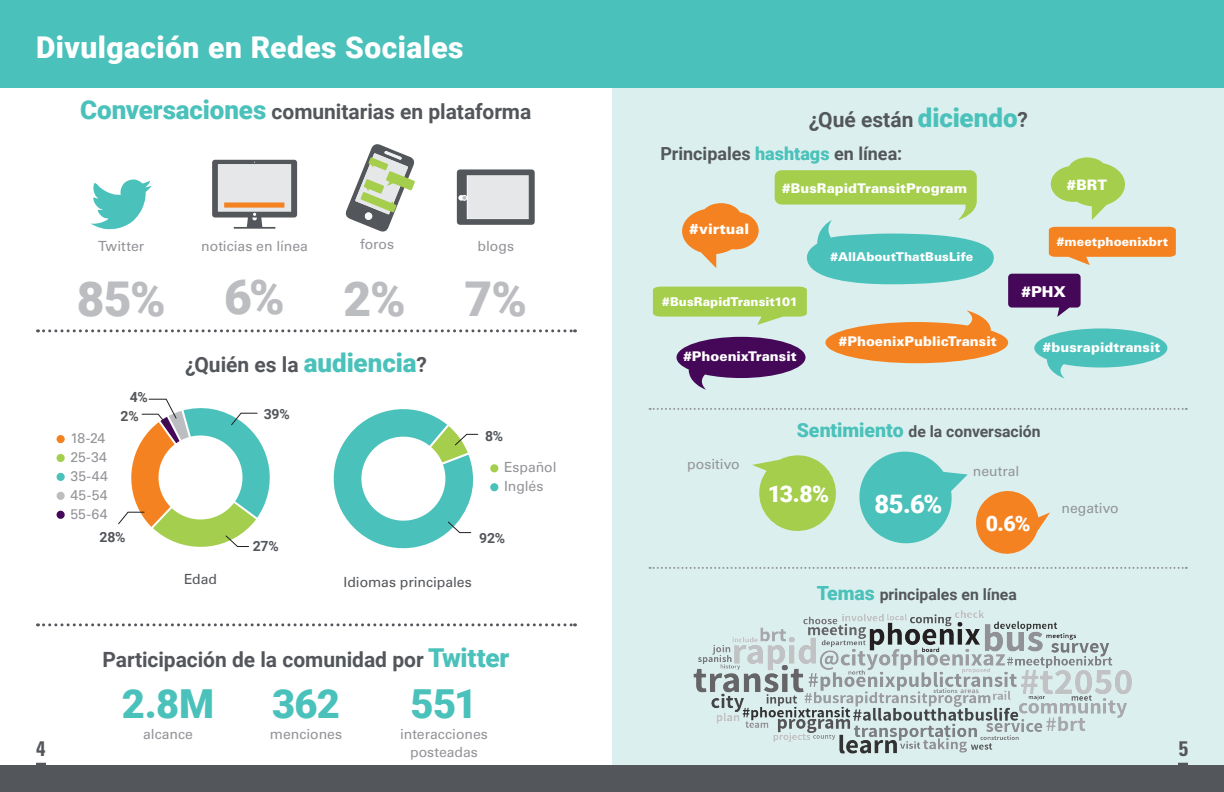
<style>
.page{position:relative;width:1224px;height:792px;background:#fff}
.page>*{position:absolute;margin:0;border:0;box-sizing:border-box;transform-origin:0 0}
.Infographic_text_dar{font:900 48px "Roboto";color:#bcbdc0}
.Infographic_text_dar-2{font:900 40px "Roboto";letter-spacing:-.015em;color:#4ac1ba}
.Heading_2{font:900 30px "Roboto";letter-spacing:.015em;color:#fff}
.Infographic_text_dar-3{font:900 25.5px "Roboto";color:#fff}
.Infographic_text_dar-4{font:900 23px "Roboto";color:#fff}
.Infographic_text_dar-5{font:900 21.3px "Roboto";color:#fff}
.Infographic_text_dar-6{font:700 21px "Roboto";color:#53565a}
.t1{font:700 condensed 21px "Univers LT Std";color:#53565a}
.Infographic_text_dar-7{font:700 18px "Roboto";letter-spacing:-.005em;color:#53565a}
.Infographic_text_dar-8{font:700 15.8px "Roboto";color:#53565a}
.Infographic_LGHT-CTR{font:900 15px "Univers LT Std";color:#fff}
.Infographic_LGHT-CTR-2{font:900 14.5px "Univers LT Std";color:#fff}
.Infographic_LGHT-CTR-3{font:14px/18px "Univers LT Std";color:#939498;text-align:center}
.Infographic_LGHT-CTR-4{font:14px "Univers LT Std";letter-spacing:-.005em;color:#53565a}
.Infographic_text_dar-9{font:700 14px "Roboto";letter-spacing:-.005em;color:#53565a}
.Infographic_LGHT-CTR-5{font:900 13.4px "Univers LT Std";color:#fff}
.Infographic_LGHT-CTR-6{font:900 12.2px "Univers LT Std";letter-spacing:.005em;color:#fff}
.s1{font-weight:900;font-size:26px;color:#4ac1ba}
.s2{font-weight:900;color:#4ac1ba}
.s3{font-weight:900;font-size:19.5px;color:#4ac1ba}
</style>
<div class="page">
<div style="left:612px;top:82px;width:612px;height:701px;background:#dbf0ee"></div>
<div style="left:0;top:0;width:1224px;height:88px;background:#4ac1ba"></div>
<svg style="left:1178px;top:763px;width:10px;height:3px"></svg>
<svg style="left:38px;top:329px;width:537px;height:3px"></svg>
<svg style="left:38px;top:623px;width:537px;height:3px"></svg>
<svg style="left:650px;top:408px;width:537px;height:2px"></svg>
<div style="left:0;top:766px;width:1224px;height:26px;background:#53565a"></div>
<img style="left:693px;top:610px;width:439px;height:144px">
<svg style="left:36px;top:763px;width:10px;height:3px"></svg>
<svg style="left:91px;top:179px;width:61px;height:51px"></svg>
<svg style="left:457px;top:169px;width:78px;height:56px"></svg>
<svg style="left:212px;top:160px;width:85px;height:69px"></svg>
<div style="left:224px;top:202px;width:60px;height:6px;background:#f58220"></div>
<svg style="left:345px;top:144px;width:70px;height:88px"></svg>
<svg style="left:653px;top:157px;width:523px;height:233px"></svg>
<div style="left:490px;top:464px;width:8px;height:8px;background:#a4cf4e;border-radius:50%"></div>
<div style="left:490px;top:483px;width:8px;height:8px;background:#4ac1ba;border-radius:50%"></div>
<svg style="left:333px;top:409px;width:146px;height:140px"></svg>
<svg style="left:650px;top:451px;width:537px;height:118px"></svg>
<div style="left:57px;top:435px;width:8px;height:8px;background:#f58220;border-radius:50%"></div>
<div style="left:57px;top:454px;width:8px;height:8px;background:#a4cf4e;border-radius:50%"></div>
<div style="left:57px;top:473px;width:8px;height:8px;background:#4ac1ba;border-radius:50%"></div>
<div style="left:57px;top:492px;width:8px;height:8px;background:#bcbdc0;border-radius:50%"></div>
<div style="left:57px;top:511px;width:8px;height:8px;background:#450758;border-radius:50%"></div>
<svg style="left:118px;top:398px;width:152px;height:149px"></svg>
<p class="Heading_2" style="left:36px;top:27px;width:429px">Divulgación en Redes Sociales</p>
<p class="Infographic_text_dar-6" style="left:80px;top:97px;width:453px"><span class="s1">Conversaciones</span> comunitarias en plataforma</p>
<p class="Infographic_LGHT-CTR-3" style="left:360px;top:235px;width:36px">foros</p>
<p class="Infographic_text_dar" style="left:344px;top:266px;width:64px">2%</p>
<p class="Infographic_LGHT-CTR-3" style="left:201px;top:237px;width:108px">noticias en línea</p>
<p class="Infographic_text_dar" style="left:224px;top:263px;width:62px">6%</p>
<p class="Infographic_LGHT-CTR-3" style="left:98px;top:238px;width:48px">Twitter</p>
<p class="Infographic_LGHT-CTR-3" style="left:478px;top:238px;width:38px">blogs</p>
<p class="Infographic_text_dar" style="left:465px;top:266px;width:64px">7%</p>
<p class="Infographic_text_dar" style="left:77px;top:266px;width:90px">85%</p>
<p class="Infographic_text_dar-9" style="left:130px;top:387px;width:19px">4%</p>
<p class="Infographic_text_dar-6" style="left:185px;top:350px;width:243px">¿Quién es la <span class="s1">audiencia</span>?</p>
<p class="Infographic_text_dar-6" style="left:809px;top:104px;width:221px">¿Qué están <span class="s1">diciendo</span>?</p>
<p class="Infographic_text_dar-7" style="left:661px;top:141px;width:243px">Principales <span class="s2">hashtags</span> en línea:</p>
<p class="Infographic_LGHT-CTR-2" style="left:689px;top:220px;width:61px">#virtual</p>
<p class="Infographic_LGHT-CTR-5" style="left:782px;top:180px;width:187px">#BusRapidTransitProgram</p>
<p class="Infographic_LGHT-CTR-6" style="left:830px;top:249px;width:144px">#AllAboutThatBusLife</p>
<p class="Infographic_LGHT-CTR-6" style="left:662px;top:294px;width:137px">#BusRapidTransit101</p>
<p class="Infographic_LGHT-CTR-5" style="left:683px;top:348px;width:115px">#PhoenixTransit</p>
<p class="Infographic_LGHT-CTR-5" style="left:839px;top:332px;width:160px">#PhoenixPublicTransit</p>
<p class="Infographic_LGHT-CTR-2" style="left:1067px;top:176px;width:42px">#BRT</p>
<p class="Infographic_LGHT-CTR-6" style="left:1057px;top:234px;width:113px">#meetphoenixbrt</p>
<p class="Infographic_LGHT-CTR" style="left:1021px;top:282px;width:47px">#PHX</p>
<p class="Infographic_LGHT-CTR-5" style="left:1043px;top:339px;width:119px">#busrapidtransit</p>
<p class="Infographic_LGHT-CTR-3" style="left:70px;top:429px;width:36px">18-24</p>
<p class="Infographic_LGHT-CTR-3" style="left:70px;top:448px;width:38px">25-34</p>
<p class="Infographic_LGHT-CTR-3" style="left:70px;top:467px;width:39px">35-44</p>
<p class="Infographic_LGHT-CTR-3" style="left:70px;top:486px;width:39px">45-54</p>
<p class="Infographic_LGHT-CTR-3" style="left:70px;top:505px;width:39px">55-64</p>
<p class="Infographic_text_dar-9" style="left:121px;top:406px;width:20px">2%</p>
<p class="Infographic_text_dar-9" style="left:99px;top:527px;width:28px">28%</p>
<p class="Infographic_text_dar-9" style="left:264px;top:404px;width:28px">39%</p>
<p class="Infographic_LGHT-CTR-4" style="left:184px;top:571px;width:35px">Edad</p>
<p class="Infographic_text_dar-9" style="left:253px;top:536px;width:28px">27%</p>
<p class="Infographic_text_dar-9" style="left:485px;top:426px;width:20px">8%</p>
<p class="Infographic_text_dar-8" style="left:797px;top:421px;width:245px"><span class="s3">Sentimiento</span> de la conversación</p>
<p class="Infographic_LGHT-CTR-3" style="left:504px;top:459px;width:54px">Español</p>
<p class="Infographic_LGHT-CTR-3" style="left:504px;top:478px;width:41px">Inglés</p>
<p class="Infographic_text_dar-9" style="left:479px;top:528px;width:28px">92%</p>
<p class="Infographic_LGHT-CTR-3" style="left:687px;top:455px;width:54px">positivo</p>
<p class="Infographic_text_dar-4" style="left:768px;top:478px;width:63px">13.8%</p>
<p class="Infographic_text_dar-3" style="left:874px;top:486px;width:70px">85.6%</p>
<p class="Infographic_LGHT-CTR-3" style="left:973px;top:462px;width:48px">neutral</p>
<p class="Infographic_text_dar-5" style="left:986px;top:508px;width:46px">0.6%</p>
<p class="Infographic_LGHT-CTR-4" style="left:344px;top:574px;width:130px">Idiomas principales</p>
<p class="Infographic_text_dar-8" style="left:817px;top:583px;width:202px"><span class="s3">Temas</span> principales en línea</p>
<p class="Infographic_LGHT-CTR-3" style="left:1062px;top:499px;width:59px">negativo</p>
<p class="t1" style="left:36px;top:736px;width:11px">4</p>
<p class="Infographic_text_dar-6" style="left:103px;top:645px;width:408px">Participación de la comunidad por <span class="s1">Twitter</span></p>
<p class="Infographic_text_dar-2" style="left:122px;top:676px;width:94px">2.8M</p>
<p class="Infographic_LGHT-CTR-3" style="left:143px;top:725px;width:51px">alcance</p>
<p class="Infographic_LGHT-CTR-3" style="left:270px;top:725px;width:74px">menciones</p>
<p class="Infographic_text_dar-2" style="left:272px;top:676px;width:69px">362</p>
<p class="Infographic_text_dar-2" style="left:411px;top:676px;width:68px">551</p>
<p class="Infographic_LGHT-CTR-3" style="left:400px;top:725px;width:89px">interacciones posteadas</p>
<p class="t1" style="left:1179px;top:736px;width:11px">5</p>
</div>
